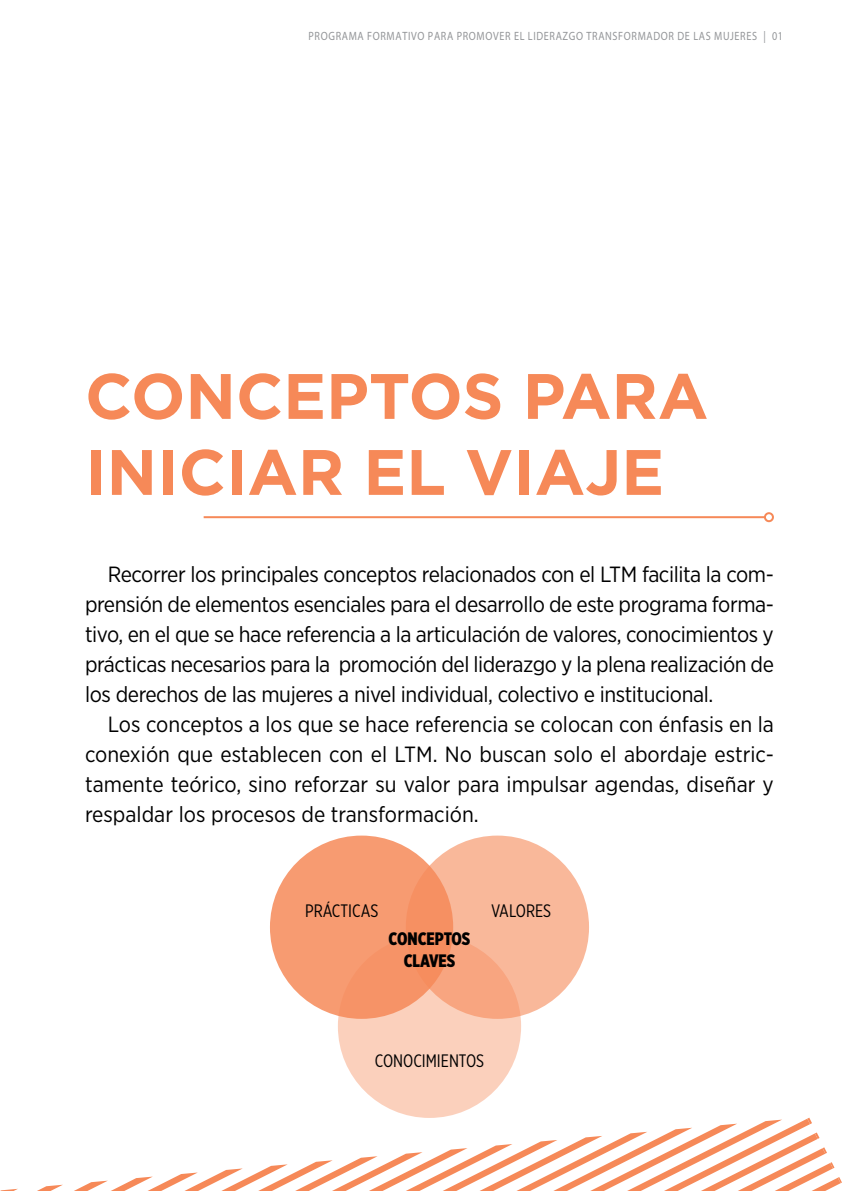
<style>
.page{position:relative;width:842px;height:1191px;background:#fff}
.page>*{position:absolute;margin:0;border:0;box-sizing:border-box;transform-origin:0 0}
.titulos{font:700 64px/76px "Gotham";color:#f68958}
.CT{font:22px/30px "Gotham Narrow";letter-spacing:-.02em;color:#000;text-align:justify}
.Nota_al_pie{font:18px "Gotham X Narrow";color:#000}
.Nota_al_pie-2{font:900 18px "Gotham X Narrow";color:#000}
.t1{font:12px "Myriad Pro";letter-spacing:.065em;color:#939598;scale:.85 1}
</style>
<div class="page">
<hr style="left:204px;top:516px;width:561px;height:2px;background:#f68958">
<div style="left:764px;top:512px;width:10px;height:10px;border:2px solid #f68958;border-radius:50%"></div>
<div style="left:338px;top:934px;width:183px;height:184px;background:#fbd0bc;border-radius:50%"></div>
<svg style="left:406px;top:835px;width:183px;height:183px;background:#f8b495"></svg>
<div style="left:270px;top:835px;width:183px;height:183px;background:linear-gradient(to right,#f79f76,#f69163);border-radius:50%"></div>
<svg style="left:0;top:1188px;width:18px;height:3px"></svg>
<svg style="left:37px;top:1184px;width:26px;height:7px"></svg>
<svg style="left:74px;top:1117px;width:768px;height:74px"></svg>
<p class="t1" style="left:309px;top:29px;width:560px">PROGRAMA FORMATIVO PARA PROMOVER EL LIDERAZGO TRANSFORMADOR DE LAS MUJERES | 01</p>
<h1 class="titulos" style="left:85px;top:356px;width:625px">CONCEPTOS PARA<br>INICIAR EL VIAJE</h1>
<p class="CT" style="left:85px;top:559px;width:690px;text-indent:23px">Recorrer los principales conceptos relacionados con el LTM facilita la com&shy;prensión de elementos esenciales para el desarrollo de este programa forma&shy;tivo, en el que se hace referencia a la articulación de valores, conocimientos y prácticas necesarios para la promoción del liderazgo y la plena realización de los derechos de las mujeres a nivel individual, colectivo e institucional.</p>
<p class="CT" style="left:85px;top:709px;width:690px;text-indent:23px">Los conceptos a los que se hace referencia se colocan con énfasis en la conexión que establecen con el LTM. No buscan solo el abordaje estric&shy;tamente teórico, sino reforzar su valor para impulsar agendas, diseñar y respaldar los procesos de transformación.</p>
<p class="Nota_al_pie" style="left:305px;top:900px;width:75px">PRÁCTICAS</p>
<p class="Nota_al_pie" style="left:491px;top:900px;width:62px">VALORES</p>
<p class="Nota_al_pie-2" style="left:389px;top:927px;width:83px">CONCEPTOS</p>
<p class="Nota_al_pie-2" style="left:404px;top:949px;width:53px">CLAVES</p>
<p class="Nota_al_pie" style="left:375px;top:1049px;width:111px">CONOCIMIENTOS</p>
</div>
